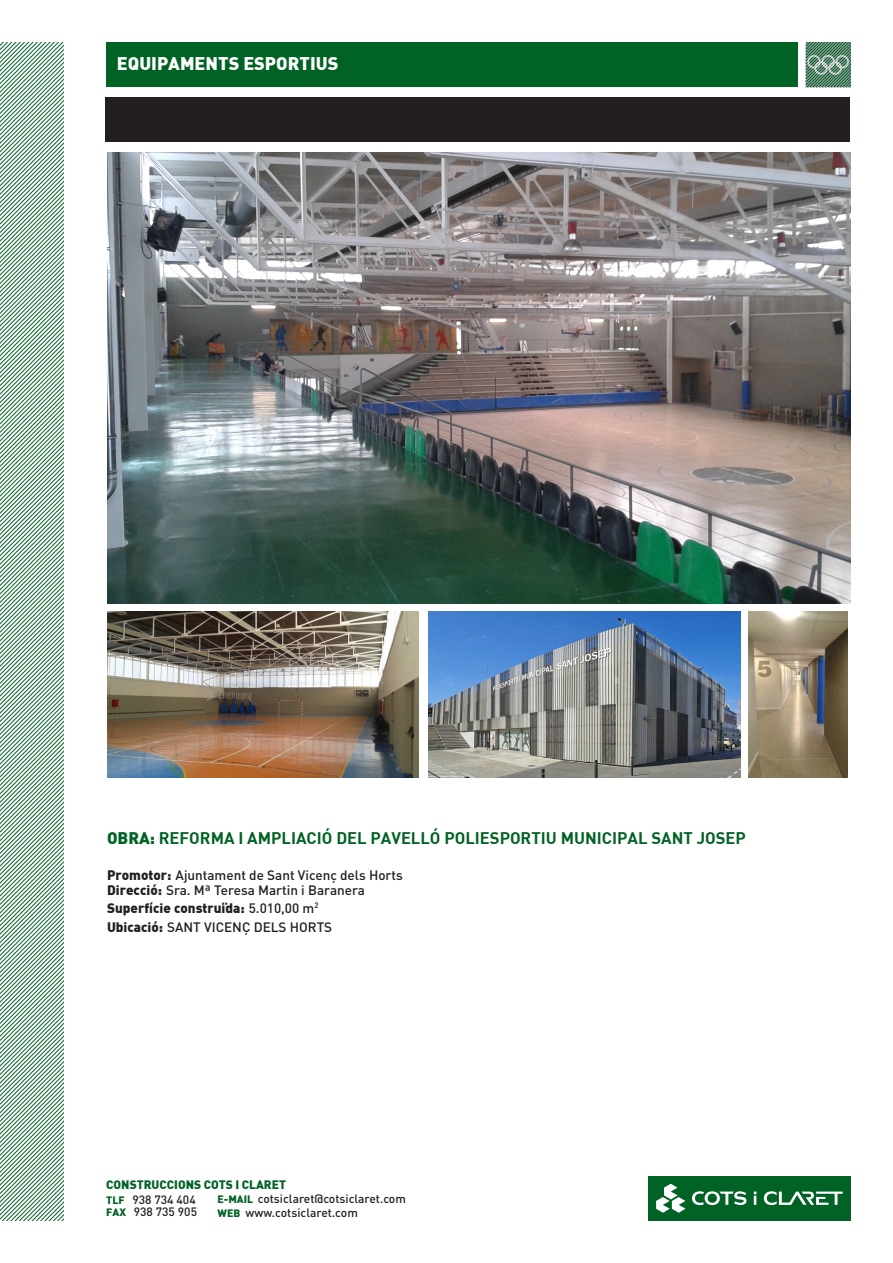
<style>
.page{position:relative;width:893px;height:1263px;background:#fff}
.page>*{position:absolute;margin:0;border:0;box-sizing:border-box;transform-origin:0 0}
.t1{font:900 18px "DIN";color:#fff}
.t2{font:700 16.5px "DIN";color:#006224}
.t3{font:500 13.5px "DIN Pro";color:#231f20}
.t4{font:900 13.5px "DIN";color:#231f20}
.t5{font:500 12px "DIN Pro";color:#231f20}
.t6{font:900 12px "DIN";color:#006224}
.s1{font-weight:900}
.s2{font-family:"DIN";font-weight:900}
.s3{font-family:"DIN Pro";font-weight:500}
.s4{font-family:"DIN";font-weight:900;font-size:10.5px;color:#006224}
</style>
<div class="page">
<div style="left:106px;top:43px;width:691px;height:44px;background:#006224"></div>
<div style="left:106px;top:97px;width:744px;height:44px;background:#231f20"></div>
<svg style="left:0;top:43px;width:64px;height:1177px"></svg>
<svg style="left:806px;top:43px;width:44px;height:44px;background:#628e75"></svg>
<div style="left:648px;top:1176px;width:202px;height:44px;background:#006224"></div>
<svg style="left:692px;top:1191px;width:54px;height:14px"></svg>
<svg style="left:764px;top:1191px;width:79px;height:14px"></svg>
<svg style="left:754px;top:1191px;width:2px;height:14px"></svg>
<svg style="left:656px;top:1184px;width:29px;height:29px"></svg>
<img style="left:107px;top:612px;width:312px;height:166px">
<img style="left:428px;top:612px;width:312px;height:166px">
<img style="left:107px;top:152px;width:744px;height:451px">
<img style="left:748px;top:612px;width:99px;height:166px">
<p class="t1" style="left:117px;top:52px;width:223px">EQUIPAMENTS ESPORTIUS</p>
<p class="t2" style="left:107px;top:827px;width:640px"><span class="s1">OBRA:</span> REFORMA I AMPLIACIÓ DEL PAVELLÓ POLIESPORTIU MUNICIPAL SANT JOSEP</p>
<p class="t3" style="left:107px;top:866px;width:297px"><span class="s2">Promotor:</span> Ajuntament de Sant Vicenç dels Horts</p>
<p class="t3" style="left:107px;top:881px;width:260px"><span class="s2">Direcció:</span> Sra. Mª Teresa Martin i Baranera</p>
<p class="t4" style="left:107px;top:899px;width:213px">Superfície construïda: <span class="s3">5.010,00 m</span><sup>2</sup></p>
<p class="t3" style="left:107px;top:918px;width:227px"><span class="s2">Ubicació:</span> SANT VICENÇ DELS HORTS</p>
<p class="t6" style="left:106px;top:1176px;width:181px">CONSTRUCCIONS COTS I CLARET</p>
<p class="t5" style="left:106px;top:1191px;width:91px"><span class="s4">TLF</span> 938 734 404</p>
<p class="t5" style="left:106px;top:1203px;width:92px"><span class="s4">FAX</span> 938 735 905</p>
<p class="t5" style="left:218px;top:1191px;width:190px"><span class="s4">E-MAIL</span> cotsiclaret@cotsiclaret.com</p>
<p class="t5" style="left:218px;top:1204px;width:142px"><span class="s4">WEB</span> www.cotsiclaret.com</p>
</div>
